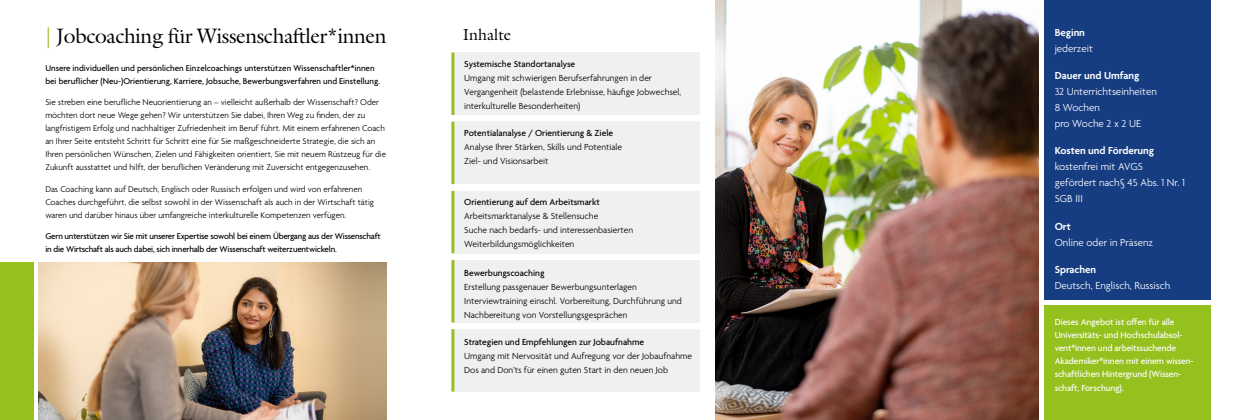
<style>
.page{position:relative;width:1256px;height:420px;background:#fff}
.page>*{position:absolute;margin:0;border:0;box-sizing:border-box;transform-origin:0 0}
.t1{font:21px "Galliard Pro";letter-spacing:-.02em;color:#000}
.t2{font:16px "Galliard Pro";color:#000}
.t3{font:300 11px/16px "Agenda";color:#fff}
.t4{font:600 11px "Agenda";color:#fff}
.t5{font:300 9.5px/14px "Agenda";color:#000}
.t6{font:500 9.5px/13px "Agenda";letter-spacing:-.01em;color:#fff}
.t7{font:500 9.5px "Agenda";color:#000}
.t8{font:300 9px/13px "Agenda";color:#000}
.t9{font:500 9px/13px "Agenda";letter-spacing:-.015em;color:#000}
.s1{color:#95c11f}
</style>
<div class="page">
<img style="left:38px;top:262px;width:348px;height:158px">
<div style="left:0;top:262px;width:33px;height:158px;background:#95c11f"></div>
<div style="left:1044px;top:0;width:166px;height:299px;background:#163d82"></div>
<div style="left:1044px;top:305px;width:166px;height:115px;background:#95c11f"></div>
<img style="left:716px;top:0;width:322px;height:420px">
<div style="left:453px;top:52px;width:246px;height:63px;background:#f0f0f0"></div>
<hr style="left:451px;top:52px;width:3px;height:63px;background:#95c11f">
<div style="left:453px;top:122px;width:246px;height:62px;background:#f0f0f0"></div>
<hr style="left:451px;top:122px;width:3px;height:62px;background:#95c11f">
<div style="left:453px;top:191px;width:246px;height:62px;background:#f0f0f0"></div>
<hr style="left:451px;top:191px;width:3px;height:62px;background:#95c11f">
<div style="left:453px;top:260px;width:246px;height:62px;background:#f0f0f0"></div>
<hr style="left:451px;top:260px;width:3px;height:62px;background:#95c11f">
<div style="left:453px;top:329px;width:246px;height:62px;background:#f0f0f0"></div>
<hr style="left:451px;top:329px;width:3px;height:62px;background:#95c11f">
<h1 class="t1" style="left:45px;top:22px;width:343px"><span class="s1">|</span> Jobcoaching für Wissenschaftler*innen</h1>
<p class="t9" style="left:45px;top:62px;width:336px">Unsere individuellen und persönlichen Einzelcoachings unterstützen Wissenschaftler*innen bei beruflicher (Neu-)Orientierung, Karriere, Jobsuche, Bewerbungsverfahren und Einstellung.</p>
<p class="t8" style="left:45px;top:96px;width:342px">Sie streben eine berufliche Neuorientierung an – vielleicht außerhalb der Wissenschaft? Oder möchten dort neue Wege gehen? Wir unterstützen Sie dabei, Ihren Weg zu finden, der zu langfristigem Erfolg und nachhaltiger Zufriedenheit im Beruf führt. Mit einem erfahrenen Coach an Ihrer Seite entsteht Schritt für Schritt eine für Sie maßgeschneiderte Strategie, die sich an Ihren persönlichen Wünschen, Zielen und Fähigkeiten orientiert, Sie mit neuem Rüstzeug für die Zukunft ausstattet und hilft, der beruflichen Veränderung mit Zuversicht entgegenzusehen.</p>
<p class="t8" style="left:45px;top:183px;width:330px">Das Coaching kann auf Deutsch, Englisch oder Russisch erfolgen und wird von erfahrenen<br>Coaches durchgeführt, die selbst sowohl in der Wissenschaft als auch in der Wirtschaft tätig waren und darüber hinaus über umfangreiche interkulturelle Kompetenzen verfügen.</p>
<p class="t9" style="left:45px;top:230px;width:337px">Gern unterstützen wir Sie mit unserer Expertise sowohl bei einem Übergang aus der Wissenschaft in die Wirtschaft als auch dabei, sich innerhalb der Wissenschaft weiterzuentwickeln.</p>
<h2 class="t2" style="left:463px;top:24px;width:50px">Inhalte</h2>
<p class="t4" style="left:1054px;top:27px;width:32px">Beginn</p>
<p class="t3" style="left:1054px;top:41px;width:40px">jederzeit</p>
<p class="t4" style="left:1054px;top:70px;width:86px">Dauer und Umfang</p>
<p class="t3" style="left:1054px;top:84px;width:104px">32 Unterrichtseinheiten<br>8 Wochen<br>pro Woche 2 x 2 UE</p>
<p class="t4" style="left:1054px;top:145px;width:101px">Kosten und Förderung</p>
<p class="t3" style="left:1054px;top:159px;width:132px">kostenfrei mit AVGS gefördert nach§ 45 Abs. 1 Nr. 1<br>SGB III</p>
<p class="t4" style="left:1054px;top:220px;width:18px">Ort</p>
<p class="t3" style="left:1054px;top:234px;width:100px">Online oder in Präsenz</p>
<p class="t4" style="left:1054px;top:263px;width:43px">Sprachen</p>
<p class="t3" style="left:1054px;top:277px;width:117px">Deutsch, Englisch, Russisch</p>
<p class="t7" style="left:464px;top:58px;width:112px">Systemische Standortanalyse</p>
<p class="t5" style="left:464px;top:71px;width:219px">Umgang mit schwierigen Berufserfahrungen in der<br>Vergangenheit (belastende Erlebnisse, häufige Jobwechsel, interkulturelle Besonderheiten)</p>
<p class="t7" style="left:464px;top:127px;width:150px">Potentialanalyse / Orientierung &amp; Ziele</p>
<p class="t5" style="left:464px;top:140px;width:159px">Analyse Ihrer Stärken, Skills und Potentiale<br>Ziel- und Visionsarbeit</p>
<p class="t7" style="left:464px;top:197px;width:137px">Orientierung auf dem Arbeitsmarkt</p>
<p class="t5" style="left:464px;top:209px;width:170px">Arbeitsmarktanalyse &amp; Stellensuche<br>Suche nach bedarfs- und interessenbasierten<br>Weiterbildungsmöglichkeiten</p>
<p class="t7" style="left:464px;top:267px;width:82px">Bewerbungscoaching</p>
<p class="t5" style="left:464px;top:280px;width:219px">Erstellung passgenauer Bewerbungsunterlagen<br>Interviewtraining einschl. Vorbereitung, Durchführung und<br>Nachbereitung von Vorstellungsgesprächen</p>
<p class="t6" style="left:1054px;top:315px;width:141px">Dieses Angebot ist offen für alle Universitäts- und Hochschulabsol&shy;vent*innen und arbeitssuchende Akademiker*innen mit einem wissen&shy;schaftlichen Hintergrund (Wissen-</p>
<p class="t6" style="left:1054px;top:381px;width:70px">schaft, Forschung).</p>
<p class="t7" style="left:464px;top:336px;width:181px">Strategien und Empfehlungen zur Jobaufnahme</p>
<p class="t5" style="left:464px;top:349px;width:229px">Umgang mit Nervosität und Aufregung vor der Jobaufnahme<br>Dos and Don’ts für einen guten Start in den neuen Job</p>
</div>
